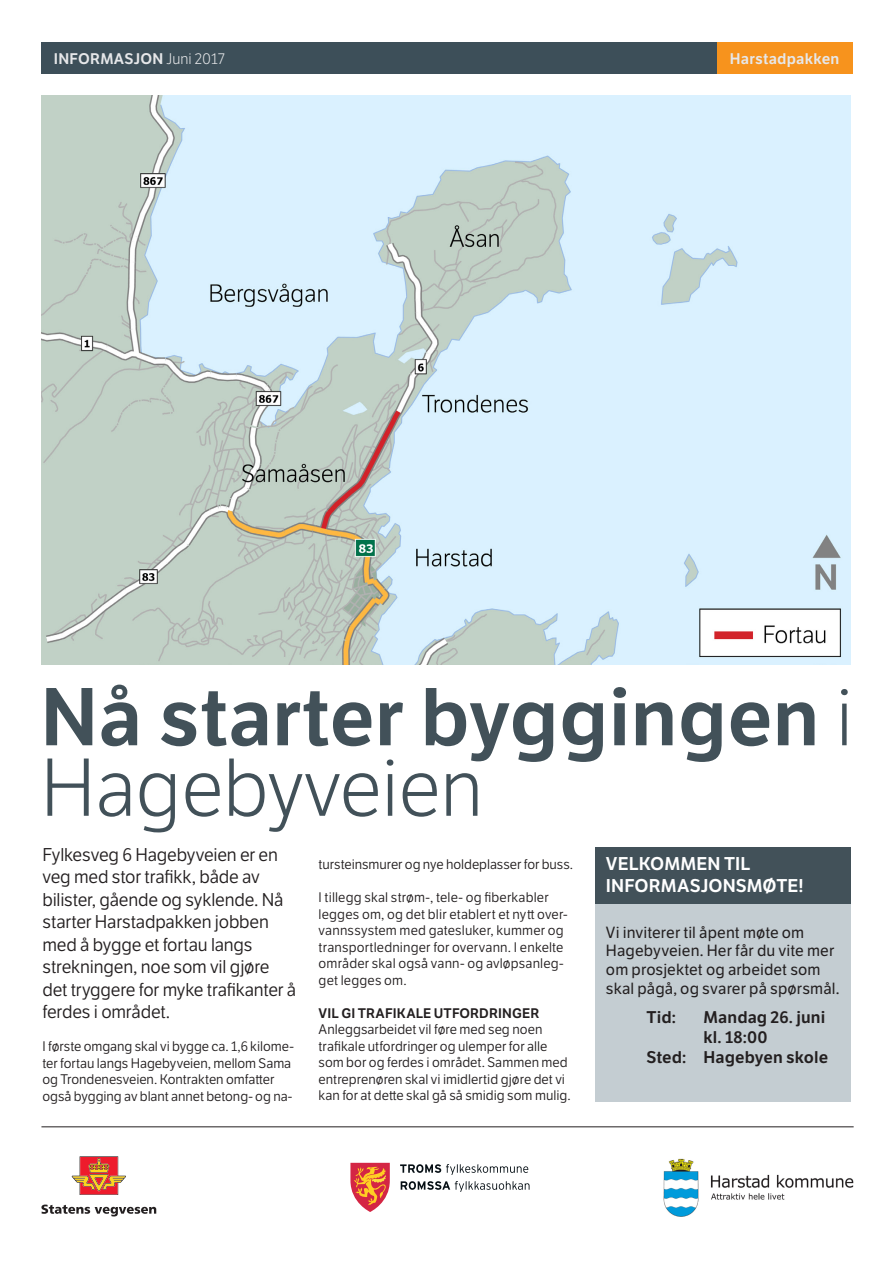
<style>
.page{position:relative;width:893px;height:1263px;background:#fff}
.page>*{position:absolute;margin:0;border:0;box-sizing:border-box;transform-origin:0 0}
.t1{font:600 79.5px "LFT Etica";color:#425159}
.t2{font:300 79.5px "LFT Etica";color:#425159}
.Brød_P{font:18px/22.5px "LFT Etica";letter-spacing:-.01em;color:#231f20}
.Brød_P-2{font:600 18px "LFT Etica";letter-spacing:.005em;color:#fff}
.Brød_P-3{font:600 16.5px "LFT Etica";letter-spacing:.005em;color:#231f20}
.Brød_P-4{font:15.75px/18.9px "LFT Etica";letter-spacing:.005em;color:#231f20}
.Overskrift_-_2{font:600 15px "LFT Etica";letter-spacing:.015em;color:#e6e7e9}
.Brød_P-5{font:13.5px/16.5px "LFT Etica";color:#231f20}
.Brød_P-6{font:600 13.5px "LFT Etica";letter-spacing:.01em;color:#231f20}
.s1{font-weight:300}
</style>
<div class="page">
<img style="left:41px;top:95px;width:809px;height:569px">
<div style="left:595px;top:887px;width:256px;height:214px;background:#c4cdd2"></div>
<div style="left:595px;top:847px;width:256px;height:57px;background:#425159"></div>
<svg style="left:72px;top:1156px;width:54px;height:39px"></svg>
<svg style="left:41px;top:1204px;width:115px;height:12px"></svg>
<svg style="left:350px;top:1163px;width:40px;height:49px"></svg>
<svg style="left:400px;top:1164px;width:128px;height:11px"></svg>
<svg style="left:401px;top:1181px;width:128px;height:11px"></svg>
<div style="left:41px;top:43px;width:676px;height:31px;background:#3d4f59"></div>
<div style="left:717px;top:43px;width:135px;height:31px;background:#f7931d"></div>
<hr style="left:41px;top:1126px;width:813px;height:1px;background:#231f20">
<img style="left:663px;top:1158px;width:191px;height:58px">
<h2 class="Overskrift_-_2" style="left:54px;top:49px;width:172px">INFORMASJON <span class="s1">Juni 2017</span></h2>
<h2 class="Overskrift_-_2" style="left:730px;top:49px;width:111px">Harstadpakken</h2>
<h1 class="t1" style="left:40px;top:669px;width:814px">Nå starter byggingen <span class="s1">i</span></h1>
<h1 class="t2" style="left:40px;top:743px;width:444px">Hagebyveien</h1>
<p class="Brød_P" style="left:43px;top:843px;width:255px">Fylkesveg 6 Hagebyveien er en veg med stor trafikk, både av bilister, gående og syklende. Nå starter Harstadpakken jobben med å bygge et fortau langs strekningen, noe som vil gjøre det tryggere for myke trafikanter å ferdes i området.</p>
<p class="Brød_P-5" style="left:43px;top:1038px;width:253px">I første omgang skal vi bygge ca. 1,6 kilome&shy;ter fortau langs Hagebyveien, mellom Sama og Trondenesveien. Kontrakten omfatter også bygging av blant annet betong- og na-</p>
<p class="Brød_P-2" style="left:606px;top:853px;width:146px">VELKOMMEN TIL</p>
<p class="Brød_P-2" style="left:606px;top:874px;width:200px">INFORMASJONSMØTE!</p>
<p class="Brød_P-4" style="left:606px;top:923px;width:200px">Vi inviterer til åpent møte om</p>
<p class="Brød_P-4" style="left:606px;top:942px;width:235px">Hagebyveien. Her får du vite mer om prosjektet og arbeidet som skal pågå, og svarer på spørsmål.</p>
<p class="Brød_P-3" style="left:646px;top:1007px;width:31px">Tid:</p>
<p class="Brød_P-3" style="left:703px;top:1007px;width:123px">Mandag 26. juni</p>
<p class="Brød_P-3" style="left:703px;top:1027px;width:66px">kl. 18:00</p>
<p class="Brød_P-3" style="left:646px;top:1047px;width:183px">Sted: Hagebyen skole</p>
<p class="Brød_P-5" style="left:319px;top:856px;width:256px">tursteinsmurer og nye holdeplasser for buss.</p>
<p class="Brød_P-5" style="left:319px;top:889px;width:250px">I tillegg skal strøm-, tele- og fiberkabler legges om, og det blir etablert et nytt over&shy;vannssystem med gatesluker, kummer og transportledninger for overvann. I enkelte områder skal også vann- og avløpsanleg&shy;get legges om.</p>
<p class="Brød_P-6" style="left:319px;top:1004px;width:222px">VIL GI TRAFIKALE UTFORDRINGER</p>
<p class="Brød_P-5" style="left:319px;top:1021px;width:254px">Anleggsarbeidet vil føre med seg noen trafikale utfordringer og ulemper for alle som bor og ferdes i området. Sammen med entreprenøren skal vi imidlertid gjøre det vi kan for at dette skal gå så smidig som mulig.</p>
</div>
